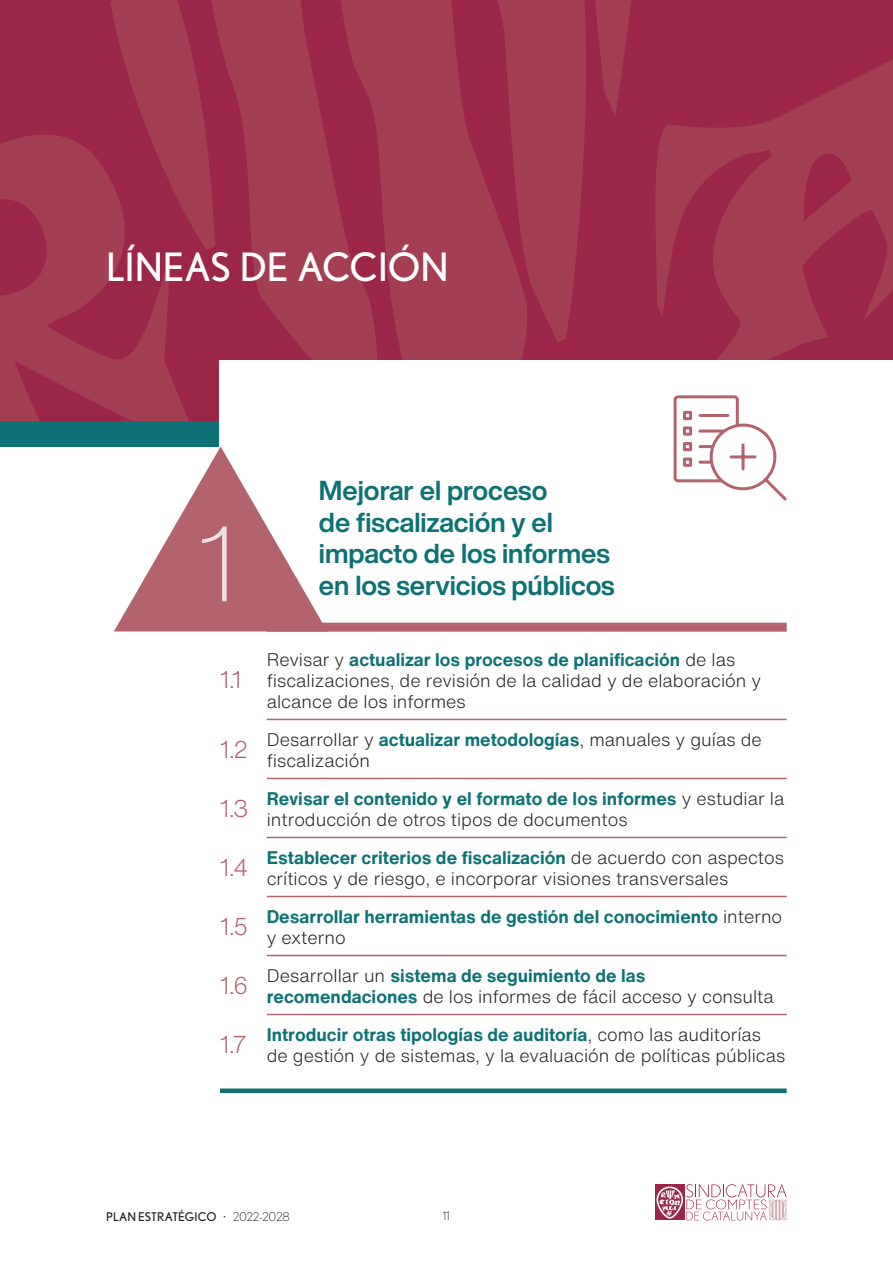
<style>
.page{position:relative;width:893px;height:1263px;background:#fff}
.page>*{position:absolute;margin:0;border:0;box-sizing:border-box;transform-origin:0 0}
.t1{font:200 105px "Helvetica Now Display";color:#f1e2e1}
.t2{font:39px "Nobel";color:#fff}
.t3{font:700 27px/31.5px "Helvetica Now Display";color:#0d7176}
.t4{font:300 24px "Helvetica Now Text";color:#b3636c}
.t5{font:300 18px/21px "Helvetica Now Text";color:#231f20}
.t6{font:700 18px/21px "Helvetica Now Text";color:#0d7176}
.t7{font:12px "Nobel";letter-spacing:.01em;color:#231f20}
.t8{font:300 12px "Nobel";color:#231f20}
.s1{font-weight:700;color:#0d7176}
.s2{font-weight:300;color:#231f20}
.s3{font-weight:300}
</style>
<div class="page">
<div style="left:655px;top:1184px;width:30px;height:36px;background:#9c2647"></div>
<div style="left:656px;top:1186px;width:27px;height:33px;border:2px solid #fff;border-radius:12px"></div>
<svg style="left:686px;top:1184px;width:101px;height:36px"></svg>
<svg style="left:659px;top:1190px;width:21px;height:26px"></svg>
<div style="left:0;top:0;width:893px;height:421px;background:#9c2647"></div>
<svg style="left:110px;top:0;width:97px;height:249px"></svg>
<svg style="left:207px;top:0;width:124px;height:417px;fill:#a33e53"></svg>
<svg style="left:331px;top:0;width:194px;height:360px;fill:#a33e53"></svg>
<svg style="left:461px;top:0;width:124px;height:342px;fill:#a33e53"></svg>
<svg style="left:579px;top:0;width:52px;height:116px"></svg>
<svg style="left:0;top:98px;width:204px;height:323px;fill:#a33e53"></svg>
<svg style="left:655px;top:60px;width:238px;height:300px"></svg>
<div style="left:0;top:421px;width:893px;height:25px;background:#0d7176"></div>
<div style="left:220px;top:360px;width:673px;height:763px;background:#fff"></div>
<svg style="left:114px;top:446px;width:213px;height:185px"></svg>
<svg style="left:673px;top:395px;width:114px;height:106px"></svg>
<div style="left:220px;top:1088px;width:567px;height:5px;background:#0d7176"></div>
<div style="left:267px;top:623px;width:520px;height:9px;background:#b3636c"></div>
<hr style="left:267px;top:719px;width:520px;height:1px;background:#b3636c">
<hr style="left:267px;top:778px;width:520px;height:1px;background:#b3636c">
<hr style="left:267px;top:837px;width:520px;height:1px;background:#b3636c">
<hr style="left:267px;top:896px;width:520px;height:1px;background:#b3636c">
<hr style="left:267px;top:955px;width:520px;height:1px;background:#b3636c">
<hr style="left:267px;top:1014px;width:520px;height:1px;background:#b3636c">
<h2 class="t2" style="left:106px;top:245px;width:344px">LÍNEAS DE ACCIÓN</h2>
<h1 class="t1" style="left:198px;top:493px;width:37px">1</h1>
<h3 class="t4" style="left:220px;top:662px;width:24px">1.1</h3>
<h3 class="t3" style="left:319px;top:475px;width:297px">Mejorar el proceso<br>de fiscalización y el impacto de los informes en los servicios públicos</h3>
<p class="t5" style="left:267px;top:648px;width:496px">Revisar y <span class="s1">actualizar los procesos de planificación</span> de las fiscalizaciones, de revisión de la calidad y de elaboración y alcance de los informes</p>
<h3 class="t4" style="left:220px;top:731px;width:30px">1.2</h3>
<p class="t5" style="left:267px;top:728px;width:496px">Desarrollar y <span class="s1">actualizar metodologías</span>, manuales y guías de fiscalización</p>
<h3 class="t4" style="left:220px;top:790px;width:30px">1.3</h3>
<p class="t5" style="left:267px;top:787px;width:519px"><span class="s1">Revisar el contenido y el formato de los informes</span> y estudiar la introducción de otros tipos de documentos</p>
<h3 class="t4" style="left:220px;top:849px;width:30px">1.4</h3>
<p class="t5" style="left:267px;top:846px;width:519px"><span class="s1">Establecer criterios de fiscalización</span> de acuerdo con aspectos críticos y de riesgo, e incorporar visiones transversales</p>
<h3 class="t4" style="left:220px;top:908px;width:30px">1.5</h3>
<p class="t6" style="left:267px;top:905px;width:517px">Desarrollar herramientas de gestión del conocimiento <span class="s2">interno y externo</span></p>
<h3 class="t4" style="left:220px;top:967px;width:30px">1.6</h3>
<p class="t5" style="left:267px;top:964px;width:508px">Desarrollar un <span class="s1">sistema de seguimiento de las recomendaciones</span> de los informes de fácil acceso y consulta</p>
<h3 class="t4" style="left:220px;top:1026px;width:29px">1.7</h3>
<p class="t5" style="left:267px;top:1023px;width:520px"><span class="s1">Introducir otras tipologías de auditoría</span>, como las auditorías de gestión y de sistemas, y la evaluación de políticas públicas</p>
<p class="t7" style="left:106px;top:1209px;width:185px">PLAN ESTRATÉGICO · <span class="s3">2022-2028</span></p>
<p class="t8" style="left:443px;top:1208px;width:8px">11</p>
</div>
